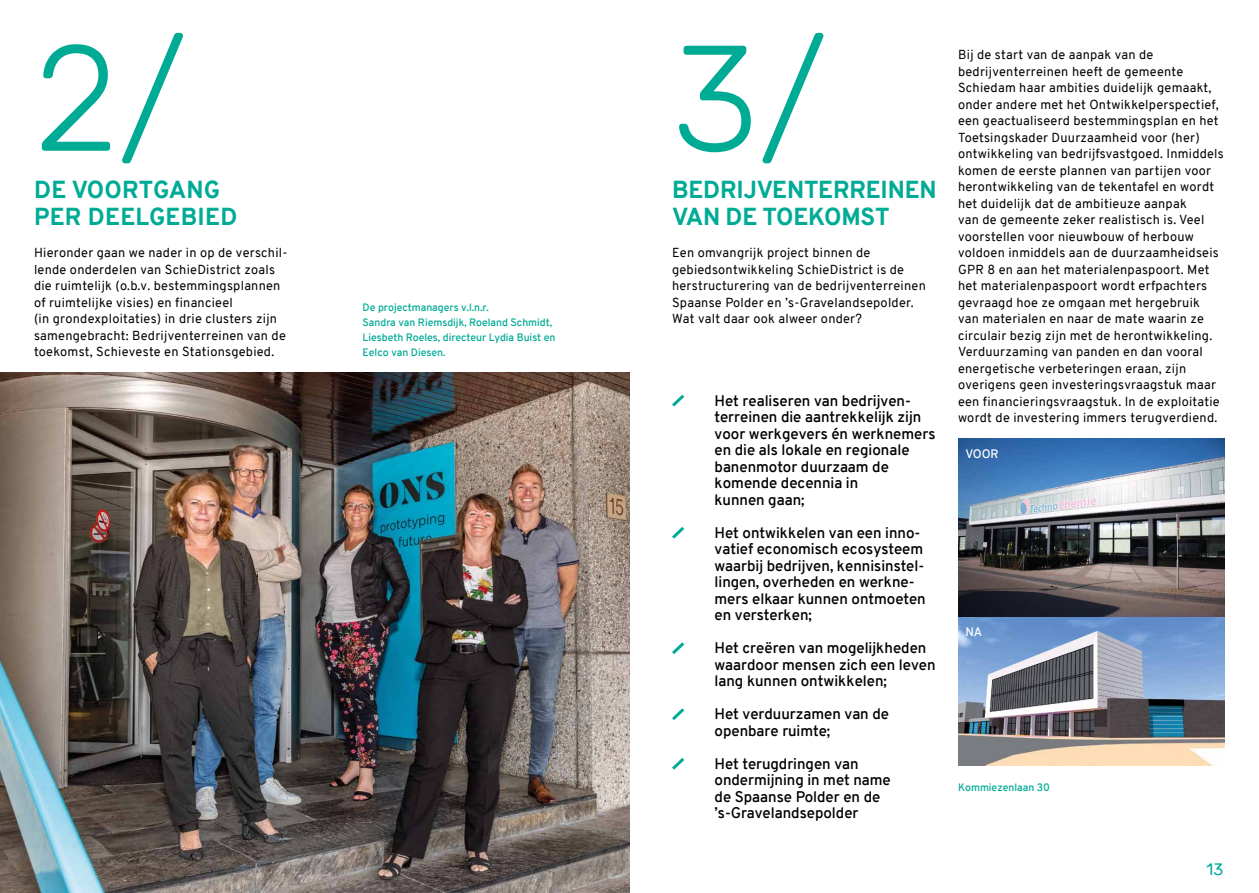
<style>
.page{position:relative;width:1259px;height:893px;background:#fff}
.page>*{position:absolute;margin:0;border:0;box-sizing:border-box;transform-origin:0 0}
.t1{font:300 150px "Rubik";color:#00ab96}
.t2{font:800 24px/27px "Overpass";letter-spacing:-.01em;color:#00ab96}
.t3{font:800 24px/27px "Overpass";letter-spacing:.01em;color:#00ab96}
.t4{font:16.5px "Rubik";color:#00ab96}
.t5{font:600 15px/16.5px "Overpass";color:#000}
.t6{font:12.75px/16.5px "Overpass";letter-spacing:.02em;color:#000}
.t7{font:600 12px "Overpass";letter-spacing:-.01em;color:#fff}
.t8{font:600 10.5px/15px "Overpass";color:#00ab96}
</style>
<div class="page">
<img style="left:0;top:373px;width:629px;height:520px">
<svg style="left:672px;top:394px;width:13px;height:13px"></svg>
<svg style="left:672px;top:527px;width:13px;height:12px"></svg>
<svg style="left:672px;top:642px;width:13px;height:12px"></svg>
<svg style="left:672px;top:708px;width:13px;height:12px"></svg>
<svg style="left:672px;top:758px;width:13px;height:12px"></svg>
<img style="left:958px;top:439px;width:267px;height:327px">
<h1 class="t1" style="left:34px;top:15px;width:154px">2/</h1>
<h1 class="t1" style="left:672px;top:15px;width:157px">3/</h1>
<h2 class="t3" style="left:34px;top:177px;width:205px">DE VOORTGANG<br>PER DEELGEBIED</h2>
<p class="t6" style="left:34px;top:244px;width:255px">Hieronder gaan we nader in op de verschil&shy;lende onderdelen van SchieDistrict zoals die ruimtelijk (o.b.v. bestemmingsplannen of ruimtelijke visies) en financieel<br>(in grondexploitaties) in drie clusters zijn samengebracht: Bedrijventerreinen van de toekomst, Schieveste en Stationsgebied.</p>
<p class="t8" style="left:362px;top:300px;width:194px">De projectmanagers v.l.n.r.<br>Sandra van Riemsdijk, Roeland Schmidt,<br>Liesbeth Roeles, directeur Lydia Buist en<br>Eelco van Diesen.</p>
<h2 class="t2" style="left:672px;top:177px;width:266px">BEDRIJVENTERREINEN<br>VAN DE TOEKOMST</h2>
<p class="t6" style="left:672px;top:244px;width:255px">Een omvangrijk project binnen de gebiedsontwikkeling SchieDistrict is de herstructurering van de bedrijventerreinen Spaanse Polder en ’s-Gravelandsepolder.<br>Wat valt daar ook alweer onder?</p>
<p class="t5" style="left:714px;top:392px;width:222px">Het realiseren van bedrijven&shy;terreinen die aantrekkelijk zijn voor werkgevers én werknemers en die als lokale en regionale banenmotor duurzaam de komende decennia in<br>kunnen gaan;</p>
<p class="t5" style="left:714px;top:524px;width:213px">Het ontwikkelen van een inno&shy;vatief economisch ecosysteem waarbij bedrijven, kennisinstel&shy;lingen, overheden en werkne&shy;mers elkaar kunnen ontmoeten en versterken;</p>
<p class="t5" style="left:714px;top:640px;width:222px">Het creëren van mogelijkheden waardoor mensen zich een leven lang kunnen ontwikkelen;</p>
<p class="t5" style="left:714px;top:706px;width:176px">Het verduurzamen van de openbare ruimte;</p>
<p class="t5" style="left:714px;top:755px;width:178px">Het terugdringen van ondermijning in met name de Spaanse Polder en de ’s-Gravelandsepolder</p>
<p class="t6" style="left:958px;top:46px;width:267px">Bij de start van de aanpak van de bedrijventerreinen heeft de gemeente Schiedam haar ambities duidelijk gemaakt, onder andere met het Ontwikkelperspectief, een geactualiseerd bestemmingsplan en het Toetsingskader Duurzaamheid voor (her) ontwikkeling van bedrijfsvastgoed. Inmiddels komen de eerste plannen van partijen voor herontwikkeling van de tekentafel en wordt het duidelijk dat de ambitieuze aanpak<br>van de gemeente zeker realistisch is. Veel voorstellen voor nieuwbouw of herbouw voldoen inmiddels aan de duurzaamheidseis GPR 8 en aan het materialenpaspoort. Met het materialenpaspoort wordt erfpachters gevraagd hoe ze omgaan met hergebruik van materialen en naar de mate waarin ze circulair bezig zijn met de herontwikkeling.<br>Verduurzaming van panden en dan vooral energetische verbeteringen eraan, zijn overigens geen investeringsvraagstuk maar een financieringsvraagstuk. In de exploitatie wordt de investering immers terugverdiend.</p>
<p class="t7" style="left:965px;top:445px;width:35px">VOOR</p>
<p class="t7" style="left:965px;top:623px;width:18px">NA</p>
<p class="t8" style="left:958px;top:779px;width:93px">Kommiezenlaan 30</p>
<p class="t4" style="left:1206px;top:860px;width:18px">13</p>
</div>
